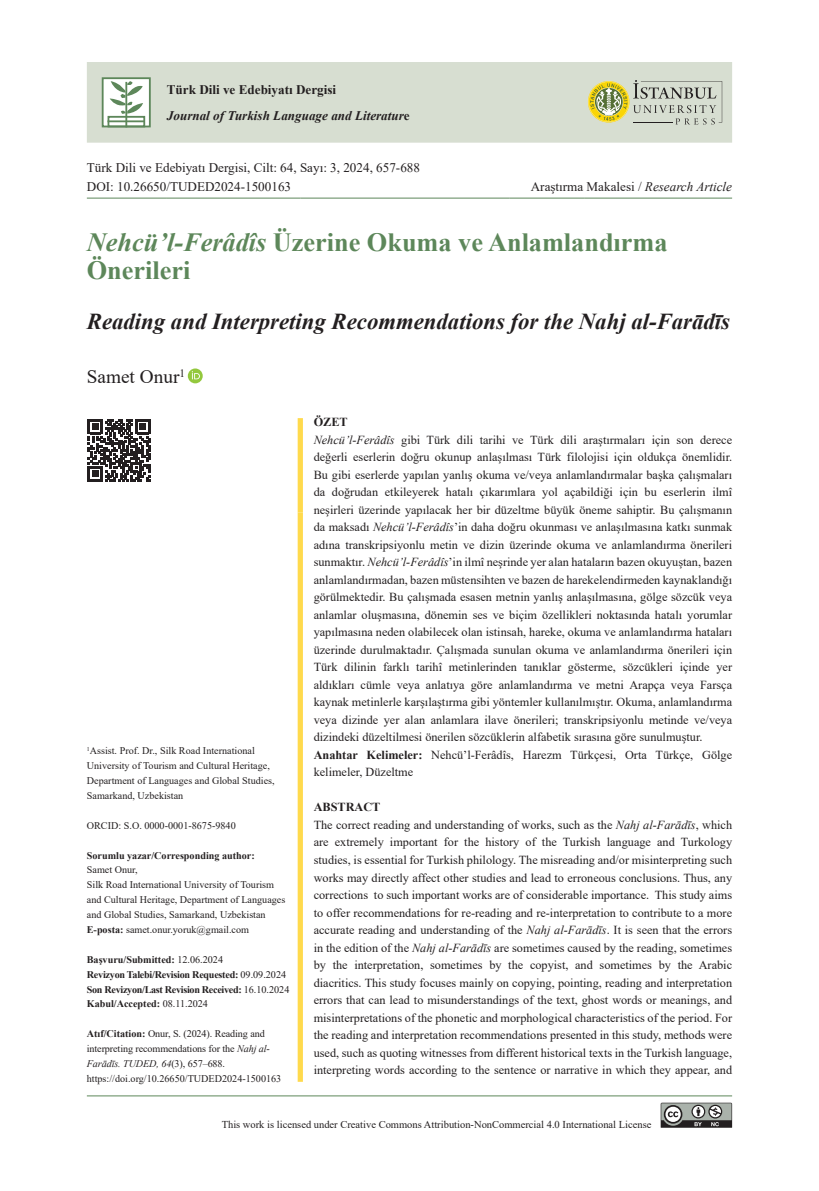
<style>
.page{position:relative;width:819px;height:1191px;background:#fff}
.page>*{position:absolute;margin:0;border:0;box-sizing:border-box;transform-origin:0 0}
.Baslik_Tr{font:700 26.25px/28px "Times New Roman";color:#5d875a}
.Baslik_EN{font:italic 700 22.75px "Times New Roman";color:#231f20}
.Yazar{font:19.25px "Times New Roman";color:#231f20}
.t1{font:13.12px "Times New Roman";color:#231f20}
.t2{font:italic 700 13.12px "Times New Roman";color:#231f20}
.t3{font:700 13.12px "Times New Roman";color:#231f20}
.Abstract{font:12.25px/17.5px "Times New Roman";color:#231f20;text-align:justify}
.t4{font:700 12.25px "Times New Roman";color:#231f20}
.t5{font:10.5px "Times New Roman";color:#231f20}
.t6{font:10.15px/14.9px "Times New Roman";color:#231f20}
.t7{font:700 10.15px "Times New Roman";color:#231f20}
.t8{font:700 10.15px "Times New Roman";letter-spacing:-.025em;color:#231f20}
.s1{font-style:normal}
.s2{font-style:italic}
.s3{font-weight:700}
.s4{font-weight:400}
</style>
<div class="page">
<div style="left:87px;top:62px;width:645px;height:81px;background:#d7ded1"></div>
<div style="left:297px;top:418px;width:6px;height:94px;background:#ffda4d"></div>
<div style="left:297px;top:512px;width:6px;height:569px;background:#ffda4d"></div>
<hr style="left:87px;top:198px;width:80px;height:1px;background:#5d875a">
<hr style="left:167px;top:198px;width:133px;height:1px;background:#5d875a">
<hr style="left:300px;top:198px;width:209px;height:1px;background:#5d875a">
<hr style="left:509px;top:198px;width:75px;height:1px;background:#5d875a">
<hr style="left:584px;top:198px;width:148px;height:1px;background:#5d875a">
<div style="left:102px;top:77px;width:49px;height:50px;background:#fff;border:2px solid #5d875a"></div>
<div style="left:107px;top:116px;width:38px;height:11px;border:2px solid #5d875a"></div>
<hr style="left:107px;top:120px;width:37px;height:2px;background:#5d875a">
<svg style="left:110px;top:81px;width:33px;height:33px"></svg>
<hr style="left:125px;top:82px;width:2px;height:45px;background:#5d875a">
<svg style="left:588px;top:80px;width:134px;height:45px;background:#c2c5a4"></svg>
<svg style="left:188px;top:368px;width:15px;height:15px"></svg>
<svg style="left:192px;top:371px;width:8px;height:8px"></svg>
<svg style="left:88px;top:419px;width:62px;height:62px"></svg>
<hr style="left:87px;top:1095px;width:645px;height:1px;background:#5d875a">
<svg style="left:660px;top:1102px;width:72px;height:25px;background:#878886"></svg>
<p class="t3" style="left:167px;top:80px;width:171px">Türk Dili ve Edebiyatı Dergisi</p>
<p class="t2" style="left:167px;top:106px;width:244px">Journal of Turkish Language and Literatur<span class="s1">e</span></p>
<p class="t1" style="left:87px;top:158px;width:334px">Türk Dili ve Edebiyatı Dergisi, Cilt: 64, Sayı: 3, 2024, 657-688</p>
<p class="t1" style="left:87px;top:177px;width:206px">DOI: 10.26650/TUDED2024-1500163</p>
<p class="t1" style="left:531px;top:177px;width:203px">Araştırma Makalesi / <span class="s2">Research Article</span></p>
<p class="Baslik_Tr" style="left:87px;top:227px;width:582px"><span class="s2">Nehcü’l-Ferâdîs</span> Üzerine Okuma ve Anlamlandırma<br>Önerileri</p>
<p class="Baslik_EN" style="left:87px;top:305px;width:644px">Reading and Interpreting Recommendations for the Nahj al-Farādīs</p>
<p class="Yazar" style="left:87px;top:363px;width:100px">Samet Onur<sup>1</sup></p>
<p class="t6" style="left:87px;top:743px;width:189px"><sup>1</sup>Assist. Prof. Dr., Silk Road International University of Tourism and Cultural Heritage, Department of Languages and Global Studies, Samarkand, Uzbekistan</p>
<p class="t6" style="left:87px;top:817px;width:150px">ORCID: S.O. 0000-0001-8675-9840</p>
<p class="t7" style="left:87px;top:848px;width:169px">Sorumlu yazar/Corresponding author:</p>
<p class="t6" style="left:87px;top:862px;width:52px">Samet Onur,</p>
<p class="t6" style="left:87px;top:877px;width:200px">Silk Road International University of Tourism and Cultural Heritage, Department of Languages and Global Studies, Samarkand, Uzbekistan</p>
<p class="t6" style="left:87px;top:922px;width:164px"><span class="s3">E-posta:</span> samet.onur.yoruk@gmail.com</p>
<p class="t7" style="left:87px;top:952px;width:138px">Başvuru/Submitted: <span class="s4">12.06.2024</span></p>
<p class="t8" style="left:87px;top:967px;width:201px">Revizyon Talebi/Revision Requested: <span class="s4">09.09.2024</span></p>
<p class="t8" style="left:87px;top:981px;width:204px">Son Revizyon/Last Revision Received: <span class="s4">16.10.2024</span></p>
<p class="t7" style="left:87px;top:996px;width:123px">Kabul/Accepted: <span class="s4">08.11.2024</span></p>
<p class="t6" style="left:87px;top:1026px;width:184px"><span class="s3">Atıf/Citation:</span> Onur, S. (2024). Reading and interpreting recommendations for the <span class="s2">Nahj al-<br>Farādīs. TUDED, 64</span>(3), 657–688.</p>
<p class="t6" style="left:87px;top:1070px;width:196px">https://doi.org/10.26650/TUDED2024-1500163</p>
<p class="t4" style="left:314px;top:413px;width:36px">ÖZET</p>
<p class="Abstract" style="left:314px;top:430px;width:420px"><span class="s2">Nehcü’l-Ferâdîs</span> gibi Türk dili tarihi ve Türk dili araştırmaları için son derece değerli eserlerin doğru okunup anlaşılması Türk filolojisi için oldukça önemlidir.<br>Bu gibi eserlerde yapılan yanlış okuma ve/veya anlamlandırmalar başka çalışmaları da doğrudan etkileyerek hatalı çıkarımlara yol açabildiği için bu eserlerin ilmî neşirleri üzerinde yapılacak her bir düzeltme büyük öneme sahiptir. Bu çalışmanın da maksadı <span class="s2">Nehcü’l-Ferâdîs</span>’in daha doğru okunması ve anlaşılmasına katkı sunmak adına transkripsiyonlu metin ve dizin üzerinde okuma ve anlamlandırma önerileri sunmaktır. <span class="s2">Nehcü’l-Ferâdîs</span>’in ilmî neşrinde yer alan hataların bazen okuyuştan, bazen anlamlandırmadan, bazen müstensihten ve bazen de harekelendirmeden kaynaklandığı görülmektedir. Bu çalışmada esasen metnin yanlış anlaşılmasına, gölge sözcük veya anlamlar oluşmasına, dönemin ses ve biçim özellikleri noktasında hatalı yorumlar yapılmasına neden olabilecek olan istinsah, hareke, okuma ve anlamlandırma hataları üzerinde durulmaktadır. Çalışmada sunulan okuma ve anlamlandırma önerileri için Türk dilinin farklı tarihî metinlerinden tanıklar gösterme, sözcükleri içinde yer aldıkları cümle veya anlatıya göre anlamlandırma ve metni Arapça veya Farsça kaynak metinlerle karşılaştırma gibi yöntemler kullanılmıştır. Okuma, anlamlandırma veya dizinde yer alan anlamlara ilave önerileri; transkripsiyonlu metinde ve/veya dizindeki düzeltilmesi önerilen sözcüklerin alfabetik sırasına göre sunulmuştur.</p>
<p class="Abstract" style="left:314px;top:745px;width:420px"><span class="s3">Anahtar Kelimeler:</span> Nehcü’l-Ferâdîs, Harezm Türkçesi, Orta Türkçe, Gölge kelimeler, Düzeltme</p>
<p class="t4" style="left:314px;top:798px;width:68px">ABSTRACT</p>
<p class="Abstract" style="left:314px;top:815px;width:420px">The correct reading and understanding of works, such as the <span class="s2">Nahj al-Farādīs</span>, which are extremely important for the history of the Turkish language and Turkology studies, is essential for Turkish philology. The misreading and/or misinterpreting such works may directly affect other studies and lead to erroneous conclusions. Thus, any corrections to such important works are of considerable importance. This study aims to offer recommendations for re-reading and re-interpretation to contribute to a more accurate reading and understanding of the <span class="s2">Nahj al-Farādīs</span>. It is seen that the errors in the edition of the <span class="s2">Nahj al-Farādīs</span> are sometimes caused by the reading, sometimes by the interpretation, sometimes by the copyist, and sometimes by the Arabic diacritics. This study focuses mainly on copying, pointing, reading and interpretation errors that can lead to misunderstandings of the text, ghost words or meanings, and misinterpretations of the phonetic and morphological characteristics of the period. For the reading and interpretation recommendations presented in this study, methods were used, such as quoting witnesses from different historical texts in the Turkish language, interpreting words according to the sentence or narrative in which they appear, and</p>
<p class="t5" style="left:222px;top:1116px;width:431px">This work is licensed under Creative Commons Attribution-NonCommercial 4.0 International License</p>
</div>
